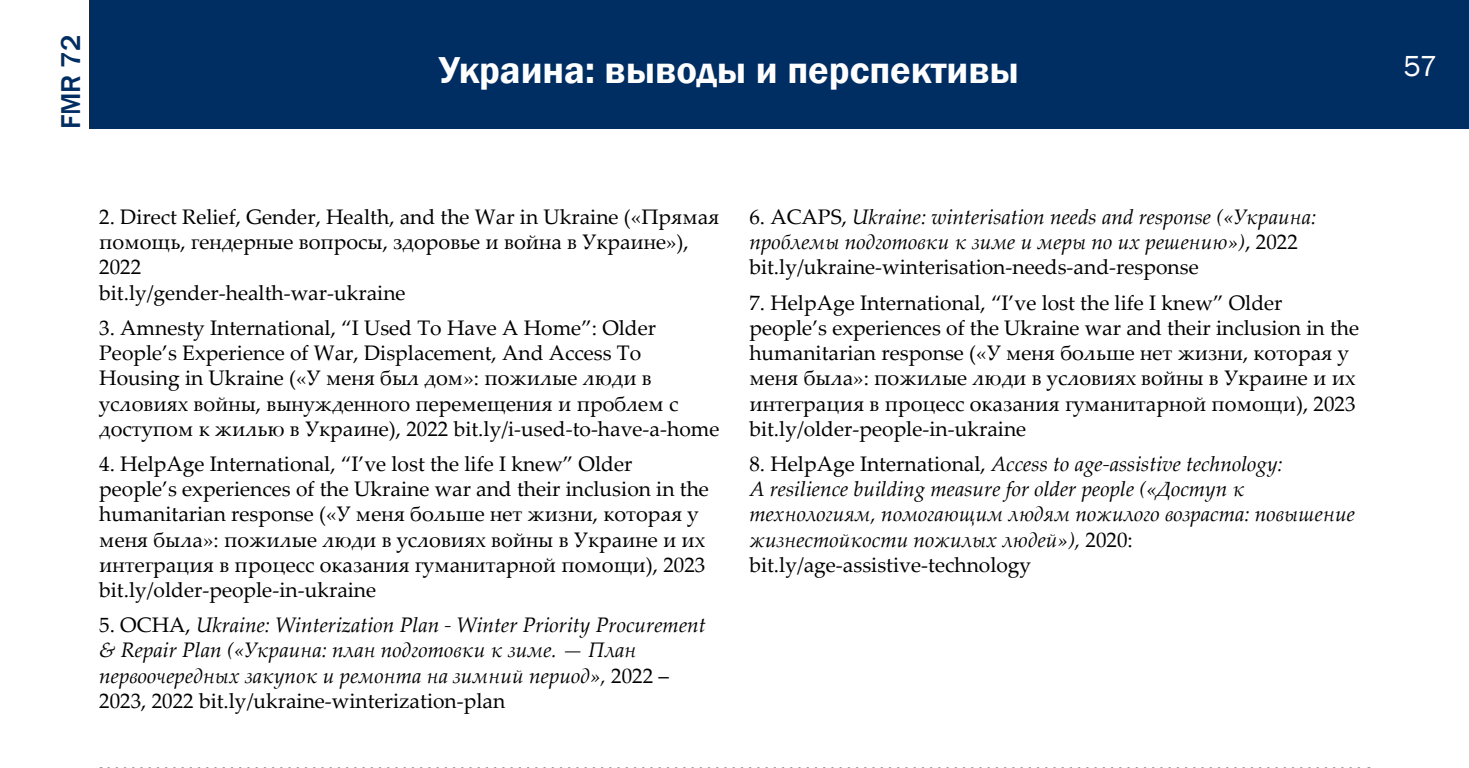
<style>
.page{position:relative;width:1469px;height:768px;background:#fff}
.page>*{position:absolute;margin:0;border:0;box-sizing:border-box;transform-origin:0 0}
.t1{font:600 38.5px "Franklin Gothic";color:#fff}
.t2{font:29.75px "Franklin Gothic";color:#fff}
.t3{font:500 28px "Franklin Gothic";color:#002d62}
.t4{font:21px/25.2px "Palatino Linotype";color:#000}
.t5{font:italic 21px/25.2px "Palatino Linotype";color:#000}
.s1{font-style:normal}
</style>
<div class="page">
<div style="left:89px;top:0;width:1379px;height:129px;background:#002d62"></div>
<h3 class="t3" style="left:53px;top:129px;width:96px;rotate:-90deg">FMR 72</h3>
<h1 class="t1" style="left:439px;top:46px;width:581px">Украина: выводы и перспективы</h1>
<h2 class="t2" style="left:1403px;top:48px;width:35px">57</h2>
<p class="t4" style="left:99px;top:203px;width:622px">2. Direct Relief, Gender, Health, and the War in Ukraine («Прямая помощь, гендерные вопросы, здоровье и война в Украине»), 2022<br>bit.ly/gender-health-war-ukraine</p>
<p class="t4" style="left:99px;top:314px;width:621px">3. Amnesty International, “I Used To Have A Home”: Older People’s Experience of War, Displacement, And Access To Housing in Ukraine («У меня был дом»: пожилые люди в условиях войны, вынужденного перемещения и проблем с доступом к жилью в Украине), 2022 bit.ly/i-used-to-have-a-home</p>
<p class="t4" style="left:99px;top:450px;width:611px">4. HelpAge International, “I’ve lost the life I knew” Older people’s experiences of the Ukraine war and their inclusion in the humanitarian response («У меня больше нет жизни, которая у меня была»: пожилые люди в условиях войны в Украине и их интеграция в процесс оказания гуманитарной помощи), 2023 bit.ly/older-people-in-ukraine</p>
<p class="t5" style="left:99px;top:611px;width:608px"><span class="s1">5. OCHA,</span> Ukraine: Winterization Plan - Winter Priority Procurement &amp; Repair Plan («Украина: план подготовки к зиме. — План первоочередных закупок и ремонта на зимний период», <span class="s1">2022 – 2023, 2022 bit.ly/ukraine-winterization-plan</span></p>
<p class="t5" style="left:749px;top:203px;width:568px"><span class="s1">6. ACAPS,</span> Ukraine: winterisation needs and response («Украина: проблемы подготовки к зиме и меры по их решению»)<span class="s1">, 2022 bit.ly/ukraine-winterisation-needs-and-response</span></p>
<p class="t4" style="left:749px;top:289px;width:611px">7. HelpAge International, “I’ve lost the life I knew” Older people’s experiences of the Ukraine war and their inclusion in the humanitarian response («У меня больше нет жизни, которая у меня была»: пожилые люди в условиях войны в Украине и их интеграция в процесс оказания гуманитарной помощи), 2023 bit.ly/older-people-in-ukraine</p>
<p class="t5" style="left:749px;top:450px;width:607px"><span class="s1">8. HelpAge International,</span> Access to age-assistive technology:<br>A resilience building measure for older people («Доступ к технологиям, помогающим людям пожилого возраста: повышение жизнестойкости пожилых людей»), <span class="s1">2020: bit.ly/age-assistive-technology</span></p>
</div>
